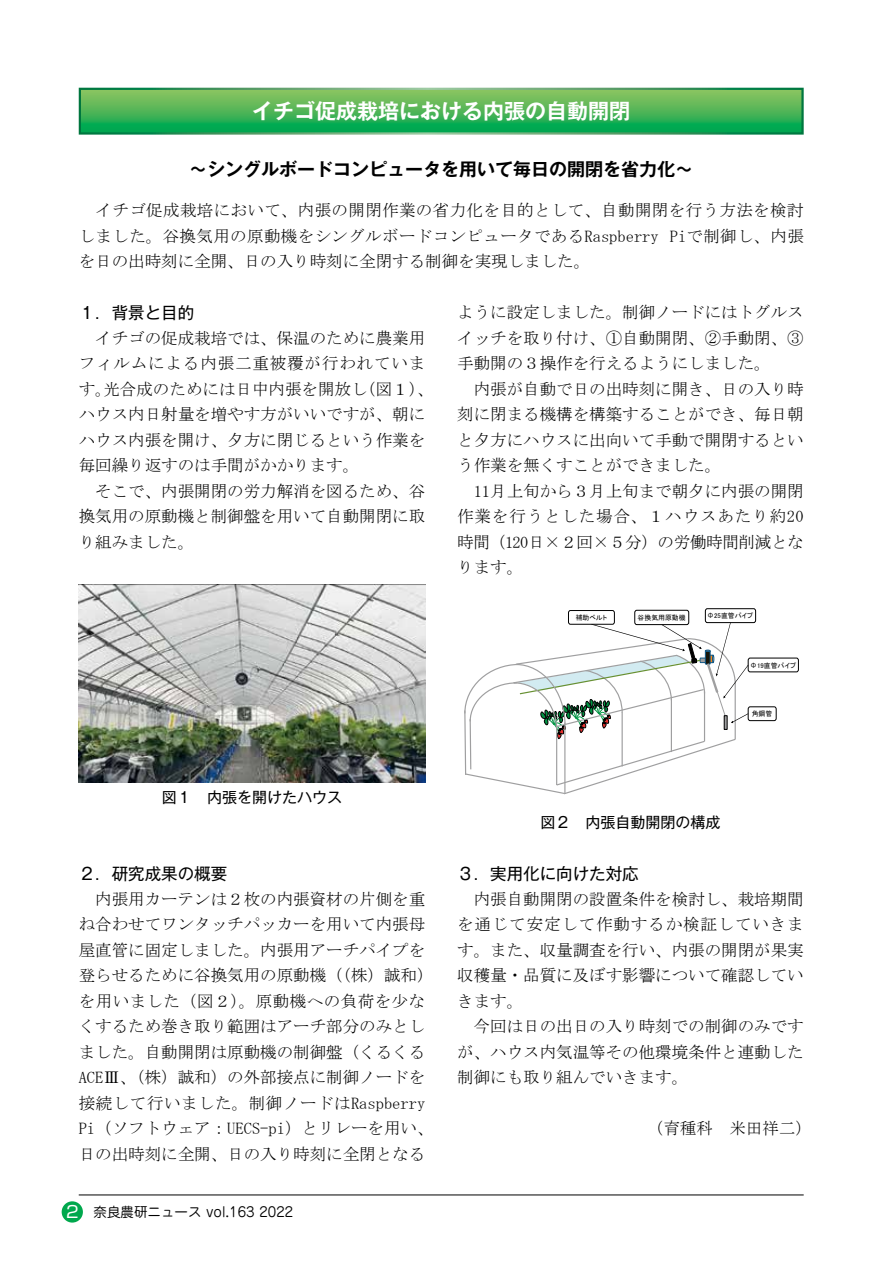
<style>
.page{position:relative;width:893px;height:1263px;background:#fff}
.page>*{position:absolute;margin:0;border:0;box-sizing:border-box;transform-origin:0 0}
.t1{font:700 21px "Gothic MB101 Pr 6 N De";color:#fff}
.t2{font:700 18px "Gothic MB101 Pr 6 N De";color:#000}
.t3{font:16.5px/25.5px "MS Mincho";color:#000}
.t4{font:16.5px "Gothic MB101 Pr 6 N";color:#000}
.t5{font:15px "Gothic MB101 Pr 6 N";color:#000}
.t6{font:13.5px "Jun 201 Pro";color:#000}
.t7{font:6.9px "MS P Gothic";color:#000}
.s1{font-family:"Shin Go Pr 6 N";font-size:16.5px;color:#fff}
</style>
<div class="page">
<div style="left:62px;top:1201px;width:21px;height:21px;background:#00a84d;border-radius:50%"></div>
<hr style="left:79px;top:1195px;width:725px;height:1px;background:#000">
<div style="left:634px;top:610px;width:55px;height:15px;border:1px solid #000;border-radius:2px"></div>
<div style="left:748px;top:706px;width:28px;height:15px;border:1px solid #000;border-radius:2px"></div>
<div style="left:568px;top:610px;width:47px;height:14px;border:1px solid #000;border-radius:2px"></div>
<div style="left:748px;top:658px;width:51px;height:14px;border:1px solid #000;border-radius:2px"></div>
<div style="left:705px;top:608px;width:51px;height:15px;border:1px solid #000;border-radius:2px"></div>
<svg style="left:464px;top:622px;width:284px;height:173px"></svg>
<svg style="left:82px;top:91px;width:719px;height:41px;background:#46b457"></svg>
<img style="left:79px;top:584px;width:346px;height:198px">
<p class="t1" style="left:252px;top:94px;width:379px">イチゴ促成栽培における内張の自動開閉</p>
<p class="t2" style="left:189px;top:154px;width:505px">～シングルボードコンピュータを用いて毎日の開閉を省力化～</p>
<p class="t3" style="left:79px;top:197px;width:727px;text-align:justify">　イチゴ促成栽培において、内張の開閉作業の省力化を目的として、自動開閉を行う方法を検討しました。谷換気用の原動機をシングルボードコンピュータであるRaspberry Piで制御し、内張を日の出時刻に全開、日の入り時刻に全閉する制御を実現しました。</p>
<p class="t4" style="left:79px;top:299px;width:117px">１．背景と目的</p>
<p class="t3" style="left:79px;top:325px;width:356px">　イチゴの促成栽培では、保温のために農業用フィルムによる内張二重被覆が行われています。光合成のためには日中内張を開放し（図１）、ハウス内日射量を増やす方がいいですが、朝にハウス内張を開け、夕方に閉じるという作業を毎回繰り返すのは手間がかかります。<br>　そこで、内張開閉の労力解消を図るため、谷換気用の原動機と制御盤を用いて自動開閉に取り組みました。</p>
<p class="t5" style="left:162px;top:784px;width:181px">図１　内張を開けたハウス</p>
<p class="t4" style="left:79px;top:860px;width:150px">２．研究成果の概要</p>
<p class="t3" style="left:79px;top:886px;width:356px">　内張用カーテンは２枚の内張資材の片側を重ね合わせてワンタッチパッカーを用いて内張母屋直管に固定しました。内張用アーチパイプを登らせるために谷換気用の原動機（（株）誠和）を用いました（図２）。原動機への負荷を少なくするため巻き取り範囲はアーチ部分のみとしました。自動開閉は原動機の制御盤（くるくる<br>ACEⅢ、（株）誠和）の外部接点に制御ノードを接続して行いました。制御ノードはRaspberry<br>Pi（ソフトウェア：UECS-pi）とリレーを用い、日の出時刻に全開、日の入り時刻に全閉となる</p>
<p class="t6" style="left:66px;top:1201px;width:229px"><span class="s1">2</span> 奈良農研ニュース vol.163 2022</p>
<p class="t3" style="left:457px;top:300px;width:348px">ように設定しました。制御ノードにはトグルスイッチを取り付け、①自動開閉、②手動閉、③手動開の３操作を行えるようにしました。<br>　内張が自動で日の出時刻に開き、日の入り時刻に閉まる機構を構築することができ、毎日朝と夕方にハウスに出向いて手動で開閉するという作業を無くすことができました。<br>　11月上旬から３月上旬まで朝夕に内張の開閉作業を行うとした場合、１ハウスあたり約20時間（120日×２回×５分）の労働時間削減となります。</p>
<p class="t7" style="left:576px;top:614px;width:33px">補助ベルト</p>
<p class="t7" style="left:638px;top:614px;width:50px">谷換気用原動機</p>
<p class="t7" style="left:707px;top:612px;width:47px">Φ25直管パイプ</p>
<p class="t7" style="left:750px;top:662px;width:47px">Φ19直管パイプ</p>
<p class="t7" style="left:752px;top:710px;width:22px">角鋼管</p>
<p class="t5" style="left:540px;top:810px;width:181px">図２　内張自動開閉の構成</p>
<p class="t4" style="left:457px;top:859px;width:183px">３．実用化に向けた対応</p>
<p class="t3" style="left:457px;top:886px;width:348px">　内張自動開閉の設置条件を検討し、栽培期間を通じて安定して作動するか検証していきます。また、収量調査を行い、内張の開閉が果実収穫量・品質に及ぼす影響について確認していきます。<br>　今回は日の出日の入り時刻での制御のみですが、ハウス内気温等その他環境条件と連動した制御にも取り組んでいきます。</p>
<p class="t3" style="left:647px;top:1115px;width:167px">（育種科　米田祥二）</p>
</div>
